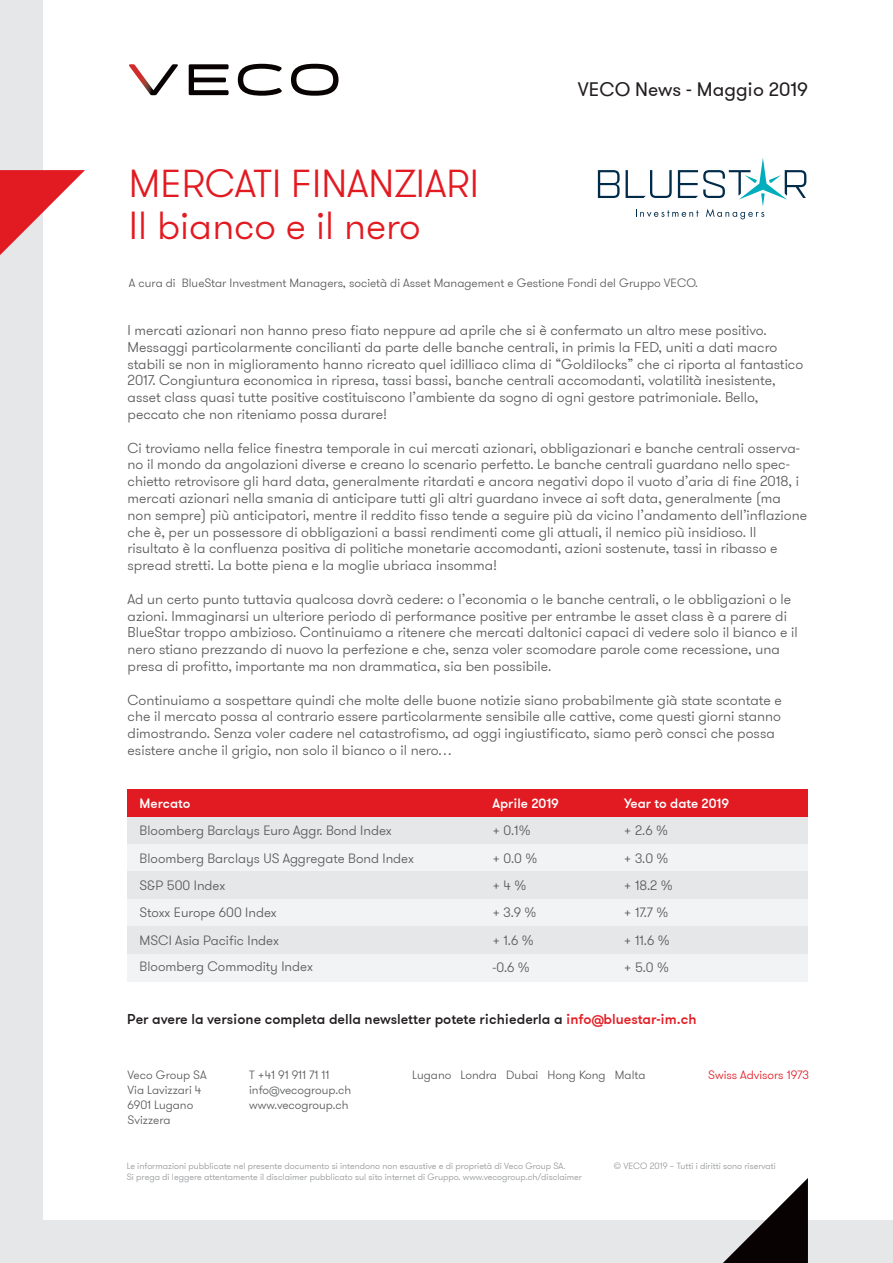
<style>
.page{position:relative;width:893px;height:1263px;background:#fff}
.page>*{position:absolute;margin:0;border:0;box-sizing:border-box;transform-origin:0 0}
.t1{font:300 39px/42px "GT Walsheim";color:#e21a21}
.t2{font:19.5px "GT Walsheim";color:#231f20}
.t3{font:300 14.25px/16.8px "GT Walsheim";color:#57585a}
.t4{font:500 14.25px "GT Walsheim";color:#231f20}
.t5{font:300 13.5px/27.3px "GT Walsheim";color:#57585a}
.t6{font:500 13.5px "GT Walsheim";color:#fff}
.t7{font:300 12px/15px "GT Walsheim";color:#57585a}
.t8{font:300 12px "GT Walsheim";color:#e21a21}
.t9{font:300 9px "GT Walsheim";color:#939598}
.s1{color:#e21a21}
</style>
<div class="page">
<svg style="left:129px;top:64px;width:49px;height:31px"></svg>
<svg style="left:189px;top:64px;width:40px;height:31px"></svg>
<svg style="left:238px;top:64px;width:44px;height:32px"></svg>
<svg style="left:291px;top:64px;width:47px;height:32px"></svg>
<div style="left:0;top:0;width:43px;height:1263px;background:#e6e7e9"></div>
<div style="left:0;top:1220px;width:893px;height:43px;background:#e6e7e9"></div>
<svg style="left:723px;top:1178px;width:85px;height:85px"></svg>
<svg style="left:0;top:170px;width:85px;height:85px"></svg>
<div style="left:127px;top:790px;width:681px;height:27px;background:#e21a21"></div>
<div style="left:127px;top:817px;width:681px;height:27px;background:#e6e7e9"></div>
<div style="left:127px;top:844px;width:681px;height:28px;background:#f2f3f4"></div>
<div style="left:127px;top:872px;width:681px;height:27px;background:#e6e7e9"></div>
<div style="left:127px;top:899px;width:681px;height:28px;background:#f2f3f4"></div>
<div style="left:128px;top:927px;width:680px;height:27px;background:#e6e7e9"></div>
<div style="left:127px;top:954px;width:681px;height:27px;background:#f2f3f4"></div>
<svg style="left:598px;top:170px;width:22px;height:28px"></svg>
<svg style="left:626px;top:158px;width:180px;height:61px"></svg>
<h1 class="t1" style="left:129px;top:164px;width:352px">MERCATI FINANZIARI<br>Il bianco e il nero</h1>
<h2 class="t2" style="left:578px;top:77px;width:232px">VECO News - Maggio 2019</h2>
<p class="t7" style="left:129px;top:275px;width:570px">A cura di BlueStar Investment Managers, società di Asset Management e Gestione Fondi del Gruppo VECO.</p>
<p class="t3" style="left:128px;top:322px;width:677px">I mercati azionari non hanno preso fiato neppure ad aprile che si è confermato un altro mese positivo.<br>Messaggi particolarmente concilianti da parte delle banche centrali, in primis la FED, uniti a dati macro stabili se non in miglioramento hanno ricreato quel idilliaco clima di “Goldilocks” che ci riporta al fantastico 2017. Congiuntura economica in ripresa, tassi bassi, banche centrali accomodanti, volatilità inesistente, asset class quasi tutte positive costituiscono l’ambiente da sogno di ogni gestore patrimoniale. Bello, peccato che non riteniamo possa durare!</p>
<p class="t3" style="left:128px;top:439px;width:681px">Ci troviamo nella felice finestra temporale in cui mercati azionari, obbligazionari e banche centrali osserva&shy;no il mondo da angolazioni diverse e creano lo scenario perfetto. Le banche centrali guardano nello spec&shy;chietto retrovisore gli hard data, generalmente ritardati e ancora negativi dopo il vuoto d’aria di fine 2018, i mercati azionari nella smania di anticipare tutti gli altri guardano invece ai soft data, generalmente (ma non sempre) più anticipatori, mentre il reddito fisso tende a seguire più da vicino l’andamento dell’inflazione che è, per un possessore di obbligazioni a bassi rendimenti come gli attuali, il nemico più insidioso. Il risultato è la confluenza positiva di politiche monetarie accomodanti, azioni sostenute, tassi in ribasso e spread stretti. La botte piena e la moglie ubriaca insomma!</p>
<p class="t3" style="left:128px;top:591px;width:672px">Ad un certo punto tuttavia qualcosa dovrà cedere: o l’economia o le banche centrali, o le obbligazioni o le azioni. Immaginarsi un ulteriore periodo di performance positive per entrambe le asset class è a parere di BlueStar troppo ambizioso. Continuiamo a ritenere che mercati daltonici capaci di vedere solo il bianco e il nero stiano prezzando di nuovo la perfezione e che, senza voler scomodare parole come recessione, una presa di profitto, importante ma non drammatica, sia ben possibile.</p>
<p class="t3" style="left:128px;top:691px;width:656px">Continuiamo a sospettare quindi che molte delle buone notizie siano probabilmente già state scontate e che il mercato possa al contrario essere particolarmente sensibile alle cattive, come questi giorni stanno dimostrando. Senza voler cadere nel catastrofismo, ad oggi ingiustificato, siamo però consci che possa esistere anche il grigio, non solo il bianco o il nero…</p>
<p class="t6" style="left:140px;top:794px;width:53px">Mercato</p>
<p class="t6" style="left:492px;top:794px;width:68px">Aprile 2019</p>
<p class="t6" style="left:624px;top:794px;width:107px">Year to date 2019</p>
<p class="t5" style="left:492px;top:817px;width:47px">+ 0.1% + 0.0 % + 4 %<br>+ 3.9 % + 1.6 % -0.6 %</p>
<p class="t5" style="left:624px;top:817px;width:50px">+ 2.6 % + 3.0 % + 18.2 % + 17.7 % + 11.6 % + 5.0 %</p>
<p class="t5" style="left:140px;top:817px;width:276px">Bloomberg Barclays Euro Aggr. Bond Index<br>Bloomberg Barclays US Aggregate Bond Index<br>S&amp;P 500 Index<br>Stoxx Europe 600 Index<br>MSCI Asia Pacific Index</p>
<p class="t5" style="left:140px;top:952px;width:175px">Bloomberg Commodity Index</p>
<p class="t4" style="left:127px;top:1010px;width:571px">Per avere la versione completa della newsletter potete richiederla a <span class="s1">info@bluestar-im.ch</span></p>
<p class="t7" style="left:128px;top:1068px;width:81px">Veco Group SA<br>Via Lavizzari 4<br>6901 Lugano<br>Svizzera</p>
<p class="t7" style="left:249px;top:1068px;width:104px">T +41 91 911 71 11 info@vecogroup.ch www.vecogroup.ch</p>
<p class="t7" style="left:412px;top:1068px;width:235px">Lugano Londra Dubai Hong Kong Malta</p>
<p class="t8" style="left:708px;top:1068px;width:102px">Swiss Advisors 1973</p>
<p class="t9" style="left:127px;top:1160px;width:440px">Le informazioni pubblicate nel presente documento si intendono non esaustive e di proprietà di Veco Group SA.</p>
<p class="t9" style="left:614px;top:1160px;width:164px">© VECO 2019 – Tutti i diritti sono riservati</p>
<p class="t9" style="left:127px;top:1171px;width:457px">Si prega di leggere attentamente il disclaimer pubblicato sul sito internet di Gruppo. www.vecogroup.ch/disclaimer</p>
</div>
